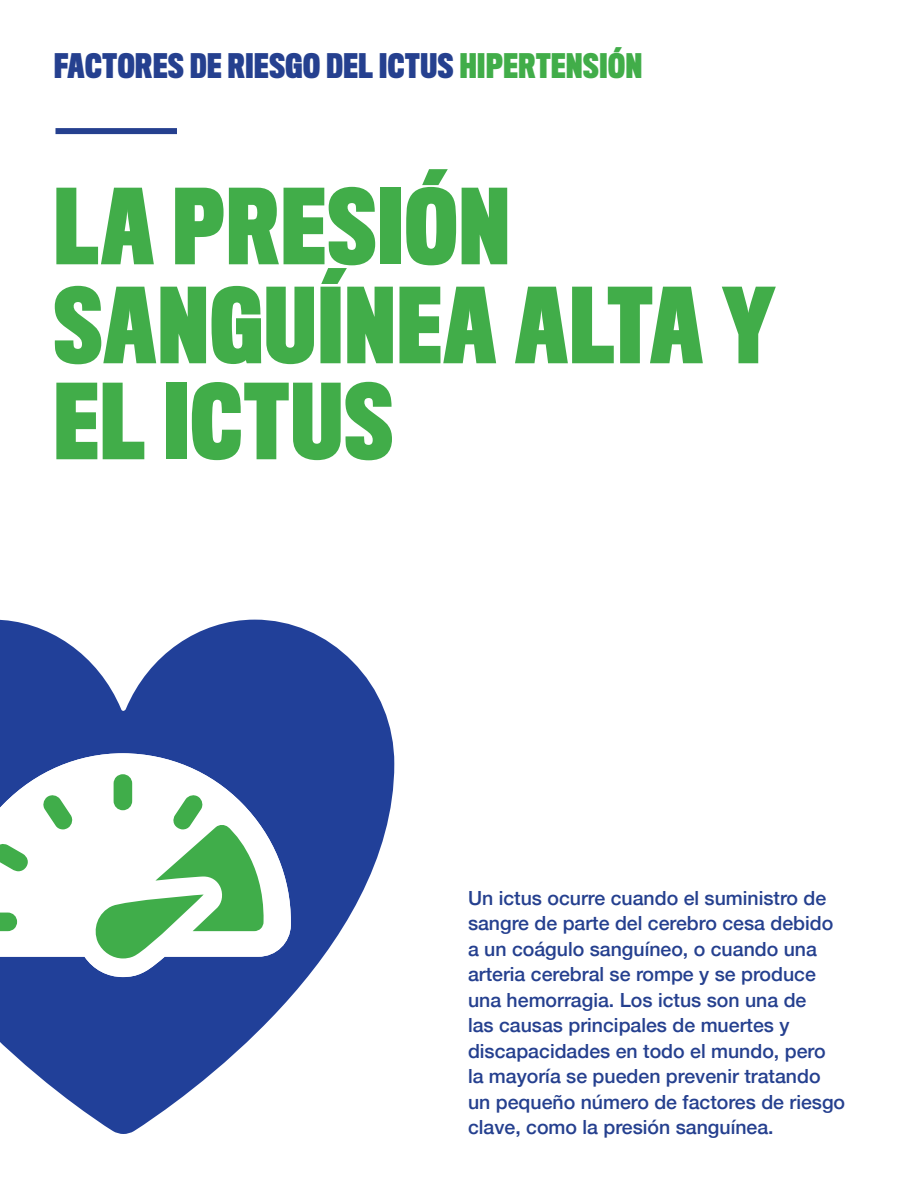
<style>
.page{position:relative;width:918px;height:1188px;background:#fff}
.page>*{position:absolute;margin:0;border:0;box-sizing:border-box;transform-origin:0 0}
.t1{font:700 96px/97.5px "Titling Gothic FB Comp";letter-spacing:.02em;color:#41ad49}
.t2{font:700 31.2px "Titling Gothic FB Comp";letter-spacing:.02em;color:#25408f}
.t3{font:500 19.5px/25.5px "Helvetica Neue";color:#25408f}
.s1{color:#41ad49}
</style>
<div class="page">
<div style="left:56px;top:128px;width:121px;height:6px;background:#25408f"></div>
<svg style="left:0;top:620px;width:394px;height:514px;fill:#214099"></svg>
<svg style="left:0;top:753px;width:291px;height:224px"></svg>
<svg style="left:0;top:913px;width:17px;height:18px"></svg>
<svg style="left:42px;top:794px;width:31px;height:35px"></svg>
<svg style="left:0;top:843px;width:29px;height:28px"></svg>
<svg style="left:92px;top:774px;width:173px;height:184px"></svg>
<h2 class="t2" style="left:54px;top:48px;width:590px">FACTORES DE RIESGO DEL ICTUS <span class="s1">HIPERTENSIÓN</span></h2>
<h1 class="t1" style="left:54px;top:181px;width:723px">LA PRESIÓN<br>SANGUÍNEA ALTA Y<br>EL ICTUS</h1>
<p class="t3" style="left:468px;top:884px;width:379px">Un ictus ocurre cuando el suministro de sangre de parte del cerebro cesa debido a un coágulo sanguíneo, o cuando una arteria cerebral se rompe y se produce una hemorragia. Los ictus son una de<br>las causas principales de muertes y discapacidades en todo el mundo, pero la mayoría se pueden prevenir tratando un pequeño número de factores de riesgo clave, como la presión sanguínea.</p>
</div>
